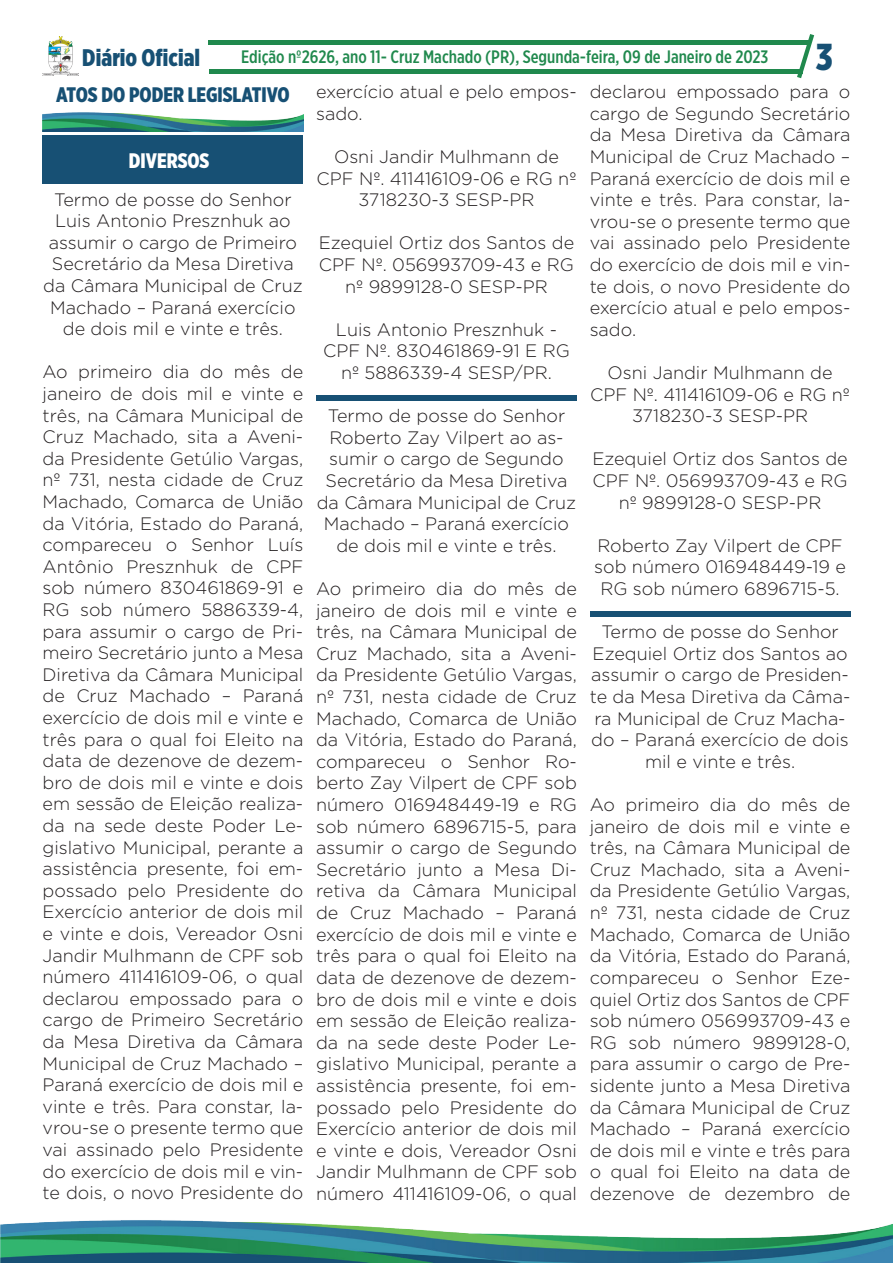
<style>
.page{position:relative;width:893px;height:1263px;background:#fff}
.page>*{position:absolute;margin:0;border:0;box-sizing:border-box;transform-origin:0 0}
.t1{font:900 37.5px "Gotham X Narrow";color:#175074}
.t2{font:900 24px "Gotham X Narrow";color:#175074}
.t3{font:900 21px "Gotham X Narrow";color:#175074}
.t4{font:900 21px "Gotham X Narrow";color:#fff}
.t5{font:300 18px/21.6px "Gotham Pro";color:#231f20;text-align:center}
.t6{font:500 18px "Gotham X Narrow";color:#20894d}
</style>
<div class="page">
<img style="left:43px;top:37px;width:36px;height:38px">
<svg style="left:208px;top:34px;width:606px;height:44px"></svg>
<img style="left:0;top:1220px;width:893px;height:43px">
<img style="left:43px;top:112px;width:260px;height:19px">
<div style="left:43px;top:135px;width:260px;height:49px;background:#175074"></div>
<div style="left:316px;top:395px;width:261px;height:6px;background:#175074"></div>
<div style="left:590px;top:611px;width:260px;height:6px;background:#175074"></div>
<p class="t2" style="left:82px;top:42px;width:119px">Diário Oficial</p>
<p class="t6" style="left:241px;top:45px;width:529px">Edição nº2626, ano 11- Cruz Machado (PR), Segunda-feira, 09 de Janeiro de 2023</p>
<p class="t1" style="left:816px;top:33px;width:18px">3</p>
<p class="t3" style="left:56px;top:81px;width:235px">ATOS DO PODER LEGISLATIVO</p>
<p class="t5" style="left:316px;top:81px;width:262px;text-align:left">exercício atual e pelo empos&shy;sado.</p>
<p class="t5" style="left:317px;top:146px;width:261px">Osni Jandir Mulhmann de<br>CPF Nº. 411416109-06 e RG nº<br>3718230-3 SESP-PR</p>
<p class="t5" style="left:319px;top:232px;width:257px">Ezequiel Ortiz dos Santos de<br>CPF Nº. 056993709-43 e RG nº 9899128-0 SESP-PR</p>
<p class="t5" style="left:323px;top:319px;width:248px">Luis Antonio Presznhuk -<br>CPF Nº. 830461869-91 E RG nº 5886339-4 SESP/PR.</p>
<p class="t5" style="left:317px;top:405px;width:261px">Termo de posse do Senhor<br>Roberto Zay Vilpert ao as&shy;sumir o cargo de Segundo<br>Secretário da Mesa Diretiva da Câmara Municipal de Cruz<br>Machado – Paraná exercício de dois mil e vinte e três.</p>
<p class="t5" style="left:316px;top:578px;width:262px;text-align:justify">Ao primeiro dia do mês de janeiro de dois mil e vinte e três, na Câmara Municipal de Cruz Machado, sita a Aveni&shy;da Presidente Getúlio Vargas, nº 731, nesta cidade de Cruz Machado, Comarca de União da Vitória, Estado do Paraná, compareceu o Senhor Ro&shy;berto Zay Vilpert de CPF sob número 016948449-19 e RG sob número 6896715-5, para assumir o cargo de Segundo Secretário junto a Mesa Di&shy;retiva da Câmara Municipal de Cruz Machado – Paraná exercício de dois mil e vinte e três para o qual foi Eleito na data de dezenove de dezem&shy;bro de dois mil e vinte e dois em sessão de Eleição realiza&shy;da na sede deste Poder Le&shy;gislativo Municipal, perante a assistência presente, foi em&shy;possado pelo Presidente do Exercício anterior de dois mil e vinte e dois, Vereador Osni Jandir Mulhmann de CPF sob número 411416109-06, o qual</p>
<p class="t5" style="left:590px;top:81px;width:262px;text-align:justify">declarou empossado para o cargo de Segundo Secretário da Mesa Diretiva da Câmara Municipal de Cruz Machado – Paraná exercício de dois mil e vinte e três. Para constar, la&shy;vrou-se o presente termo que vai assinado pelo Presidente do exercício de dois mil e vin&shy;te dois, o novo Presidente do exercício atual e pelo empos&shy;sado.</p>
<p class="t5" style="left:590px;top:362px;width:261px">Osni Jandir Mulhmann de<br>CPF Nº. 411416109-06 e RG nº<br>3718230-3 SESP-PR</p>
<p class="t5" style="left:592px;top:448px;width:257px">Ezequiel Ortiz dos Santos de<br>CPF Nº. 056993709-43 e RG nº 9899128-0 SESP-PR</p>
<p class="t5" style="left:594px;top:535px;width:253px">Roberto Zay Vilpert de CPF sob número 016948449-19 e<br>RG sob número 6896715-5.</p>
<p class="t5" style="left:590px;top:621px;width:262px">Termo de posse do Senhor<br>Ezequiel Ortiz dos Santos ao assumir o cargo de Presiden&shy;te da Mesa Diretiva da Câma&shy;ra Municipal de Cruz Macha&shy;do – Paraná exercício de dois mil e vinte e três.</p>
<p class="t5" style="left:590px;top:794px;width:262px;text-align:justify">Ao primeiro dia do mês de janeiro de dois mil e vinte e três, na Câmara Municipal de Cruz Machado, sita a Aveni&shy;da Presidente Getúlio Vargas, nº 731, nesta cidade de Cruz Machado, Comarca de União da Vitória, Estado do Paraná, compareceu o Senhor Eze&shy;quiel Ortiz dos Santos de CPF sob número 056993709-43 e RG sob número 9899128-0, para assumir o cargo de Pre&shy;sidente junto a Mesa Diretiva da Câmara Municipal de Cruz Machado – Paraná exercício de dois mil e vinte e três para o qual foi Eleito na data de dezenove de dezembro de</p>
<p class="t4" style="left:129px;top:147px;width:82px">DIVERSOS</p>
<p class="t5" style="left:43px;top:189px;width:261px">Termo de posse do Senhor<br>Luis Antonio Presznhuk ao assumir o cargo de Primeiro<br>Secretário da Mesa Diretiva da Câmara Municipal de Cruz<br>Machado – Paraná exercício de dois mil e vinte e três.</p>
<p class="t5" style="left:43px;top:361px;width:262px;text-align:justify">Ao primeiro dia do mês de janeiro de dois mil e vinte e três, na Câmara Municipal de Cruz Machado, sita a Aveni&shy;da Presidente Getúlio Vargas, nº 731, nesta cidade de Cruz Machado, Comarca de União da Vitória, Estado do Paraná, compareceu o Senhor Luís Antônio Presznhuk de CPF sob número 830461869-91 e RG sob número 5886339-4, para assumir o cargo de Pri&shy;meiro Secretário junto a Mesa Diretiva da Câmara Municipal de Cruz Machado – Paraná exercício de dois mil e vinte e três para o qual foi Eleito na data de dezenove de dezem&shy;bro de dois mil e vinte e dois em sessão de Eleição realiza&shy;da na sede deste Poder Le&shy;gislativo Municipal, perante a assistência presente, foi em&shy;possado pelo Presidente do Exercício anterior de dois mil e vinte e dois, Vereador Osni Jandir Mulhmann de CPF sob número 411416109-06, o qual declarou empossado para o cargo de Primeiro Secretário da Mesa Diretiva da Câmara Municipal de Cruz Machado – Paraná exercício de dois mil e vinte e três. Para constar, la&shy;vrou-se o presente termo que vai assinado pelo Presidente do exercício de dois mil e vin&shy;te dois, o novo Presidente do</p>
</div>
